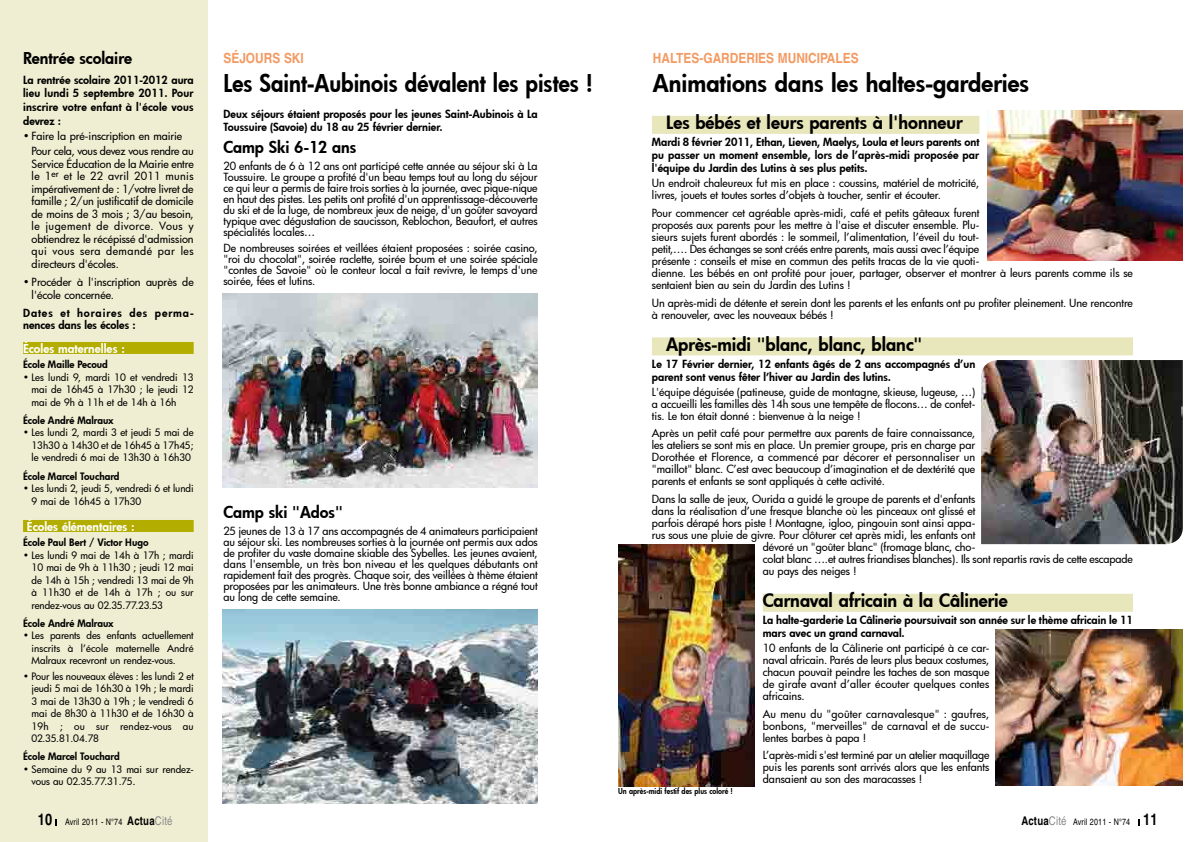
<style>
.page{position:relative;width:1191px;height:842px;background:#fff}
.page>*{position:absolute;margin:0;border:0;box-sizing:border-box;transform-origin:0 0}
.t1{font:800 24px "Futura";color:#000;scale:.92 1}
.t2{font:800 24px "Futura";color:#000}
.t3{font:800 18px "Futura";color:#000}
.t4{font:800 16px "Futura";color:#000}
.t5{font:700 16px "Helvetica";color:#000;scale:.8 1}
.t6{font:700 14px "Helvetica";color:#f39a62;scale:.85 1}
.t7{font:800 12px "Futura";color:#fff}
.t8{font:500 11px/12px "Futura";letter-spacing:-.005em;color:#000;text-align:justify}
.t9{font:800 11px/13.2px "Futura";color:#000}
.t10{font:800 11px/12.5px "Futura";letter-spacing:.065em;color:#000}
.t11{font:500 10px/12.5px "Futura";color:#000;text-align:justify}
.t12{font:800 10px "Futura";color:#000}
.t13{font:9px "Helvetica";letter-spacing:.02em;color:#000;scale:.8 1}
.t14{font:800 8px "Futura";color:#000;scale:.9 1}
.s1{font-size:11px}
.s2{font-weight:700;font-size:12px}
.s3{font-size:12px;color:#87888a}
.s4{font-weight:700;font-size:16px}
</style>
<div class="page">
<div style="left:652px;top:116px;width:327px;height:18px;background:#e8e6bb"></div>
<div style="left:652px;top:337px;width:481px;height:18px;background:#e8e6bb"></div>
<div style="left:763px;top:594px;width:370px;height:18px;background:#e8e6bb"></div>
<img style="left:981px;top:360px;width:201px;height:184px">
<img style="left:988px;top:111px;width:194px;height:150px">
<img style="left:995px;top:629px;width:187px;height:156px">
<img style="left:618px;top:544px;width:136px;height:242px">
<div style="left:0;top:0;width:207px;height:842px;background:#f0eed2"></div>
<div style="left:23px;top:342px;width:171px;height:12px;background:#b3ad00"></div>
<div style="left:23px;top:520px;width:171px;height:12px;background:#b3ad00"></div>
<img style="left:222px;top:293px;width:316px;height:195px">
<img style="left:222px;top:610px;width:316px;height:194px">
<h3 class="t4" style="left:23px;top:47px;width:110px">Rentrée scolaire</h3>
<p class="t9" style="left:23px;top:72px;width:172px;line-height:13.7px;text-align:justify">La rentrée scolaire 2011-2012 aura lieu lundi 5 septembre 2011. Pour inscrire votre enfant à l'école vous devrez :</p>
<p class="t8" style="left:32px;top:128px;width:164px;line-height:15.3px;text-indent:-9px">• Faire la pré-inscription en mairie<br>Pour cela, vous devez vous rendre au</p>
<p class="t8" style="left:32px;top:157px;width:164px;line-height:12.5px">Service Éducation de la Mairie entre le 1<sup>er</sup> et le 22 avril 2011 munis impérativement de : 1/votre livret de famille ; 2/un justificatif de domicile de moins de 3 mois ; 3/au besoin, le jugement de divorce. Vous y obtiendrez le récépissé d'admission qui vous sera demandé par les directeurs d'écoles.</p>
<p class="t8" style="left:32px;top:276px;width:164px;line-height:12.5px;text-indent:-9px">• Procéder à l'inscription auprès de l'école concernée.</p>
<p class="t10" style="left:23px;top:306px;width:172px">Dates et horaires des perma&shy;nences dans les écoles :</p>
<p class="t7" style="left:23px;top:340px;width:103px">Écoles maternelles :</p>
<p class="t12" style="left:23px;top:358px;width:86px">École Maille Pecoud</p>
<p class="t11" style="left:32px;top:370px;width:164px;text-indent:-8px">• Les lundi 9, mardi 10 et vendredi 13 mai de 16h45 à 17h30 ; le jeudi 12 mai de 9h à 11h et de 14h à 16h</p>
<p class="t12" style="left:23px;top:413px;width:92px">École André Malraux</p>
<p class="t11" style="left:32px;top:426px;width:164px;text-indent:-8px">• Les lundi 2, mardi 3 et jeudi 5 mai de 13h30 à 14h30 et de 16h45 à 17h45; le vendredi 6 mai de 13h30 à 16h30</p>
<p class="t12" style="left:23px;top:469px;width:98px">École Marcel Touchard</p>
<p class="t11" style="left:32px;top:482px;width:164px;text-indent:-9px">• Les lundi 2, jeudi 5, vendredi 6 et lundi<br>9 mai de 16h45 à 17h30</p>
<p class="t7" style="left:27px;top:518px;width:109px">Écoles élémentaires :</p>
<p class="t12" style="left:23px;top:536px;width:127px">École Paul Bert / Victor Hugo</p>
<p class="t11" style="left:32px;top:548px;width:164px;text-indent:-9px">• Les lundi 9 mai de 14h à 17h ; mardi 10 mai de 9h à 11h30 ; jeudi 12 mai de 14h à 15h ; vendredi 13 mai de 9h à 11h30 et de 14h à 17h ; ou sur rendez-vous au 02.35.77.23.53</p>
<p class="t12" style="left:23px;top:616px;width:92px">École André Malraux</p>
<p class="t11" style="left:32px;top:629px;width:164px;text-indent:-9px">• Les parents des enfants actuellement inscrits à l’école maternelle André Malraux recevront un rendez-vous.</p>
<p class="t11" style="left:32px;top:669px;width:164px;text-indent:-9px">• Pour les nouveaux élèves : les lundi 2 et jeudi 5 mai de 16h30 à 19h ; le mardi 3 mai de 13h30 à 19h ; le vendredi 6 mai de 8h30 à 11h30 et de 16h30 à 19h ; ou sur rendez-vous au 02.35.81.04.78</p>
<p class="t12" style="left:23px;top:750px;width:98px">École Marcel Touchard</p>
<p class="t11" style="left:32px;top:763px;width:164px;text-indent:-8px">• Semaine du 9 au 13 mai sur rendez&shy;vous au 02.35.77.31.75<span class="s1">.</span></p>
<h3 class="t5" style="left:38px;top:810px;width:20px">10</h3>
<p class="t13" style="left:65px;top:817px;width:136px">Avril 2011 - N°74 <span class="s2">ACTUA</span><span class="s3">Cité</span></p>
<p class="t6" style="left:223px;top:49px;width:96px">SÉJOURS SKI</p>
<h1 class="t1" style="left:223px;top:67px;width:403px">Les Saint-Aubinois dévalent les pistes !</h1>
<p class="t9" style="left:223px;top:107px;width:316px">Deux séjours étaient proposés pour les jeunes Saint-Aubinois à La<br>Toussuire (Savoie) du 18 au 25 février dernier.</p>
<h3 class="t4" style="left:223px;top:136px;width:134px">Camp Ski 6-12 ans</h3>
<p class="t8" style="left:223px;top:160px;width:316px;line-height:11px">20 enfants de 6 à 12 ans ont participé cette année au séjour ski à La Toussuire. Le groupe a profité d'un beau temps tout au long du séjour ce qui leur a permis de faire trois sorties à la journée, avec pique-nique en haut des pistes. Les petits ont profité d'un apprentissage-découverte du ski et de la luge, de nombreux jeux de neige, d'un goûter savoyard typique avec dégustation de saucisson, Reblochon, Beaufort, et autres spécialités locales…</p>
<p class="t8" style="left:223px;top:243px;width:316px;line-height:11px">De nombreuses soirées et veillées étaient proposées : soirée casino, "roi du chocolat", soirée raclette, soirée boum et une soirée spéciale "contes de Savoie" où le conteur local a fait revivre, le temps d'une soirée, fées et lutins.</p>
<h3 class="t4" style="left:223px;top:501px;width:121px">Camp ski "Ados"</h3>
<p class="t8" style="left:223px;top:525px;width:316px;line-height:11px">25 jeunes de 13 à 17 ans accompagnés de 4 animateurs participaient au séjour ski. Les nombreuses sorties à la journée ont permis aux ados de profiter du vaste domaine skiable des Sybelles. Les jeunes avaient, dans l'ensemble, un très bon niveau et les quelques débutants ont rapidement fait des progrès. Chaque soir, des veillées à thème étaient proposées par les animateurs. Une très bonne ambiance a régné tout au long de cette semaine.</p>
<p class="t6" style="left:653px;top:49px;width:243px">HALTES-GARDERIES MUNICIPALES</p>
<h1 class="t2" style="left:653px;top:67px;width:378px">Animations dans les haltes-garderies</h1>
<h2 class="t3" style="left:666px;top:110px;width:298px">Les bébés et leurs parents à l'honneur</h2>
<p class="t9" style="left:652px;top:135px;width:329px;text-align:justify">Mardi 8 février 2011, Ethan, Lieven, Maelys, Loula et leurs parents ont pu passer un moment ensemble, lors de l’après-midi proposée par l'équipe du Jardin des Lutins à ses plus petits.</p>
<p class="t8" style="left:652px;top:177px;width:329px">Un endroit chaleureux fut mis en place : coussins, matériel de motricité, livres, jouets et toutes sortes d’objets à toucher, sentir et écouter.</p>
<p class="t8" style="left:652px;top:207px;width:482px;text-align:left">Pour commencer cet agréable après-midi, café et petits gâteaux furent<br>proposés aux parents pour les mettre à l'aise et discuter ensemble. Plu-<br>sieurs sujets furent abordés : le sommeil, l’alimentation, l’éveil du tout-<br>petit,…. Des échanges se sont créés entre parents, mais aussi avec l’équipe<br>présente : conseils et mise en commun des petits tracas de la vie quoti-<br>dienne. Les bébés en ont profité pour jouer, partager, observer et montrer à leurs parents comme ils se sentaient bien au sein du Jardin des Lutins !</p>
<p class="t8" style="left:652px;top:296px;width:482px">Un après-midi de détente et serein dont les parents et les enfants ont pu profiter pleinement. Une rencontre à renouveler, avec les nouveaux bébés !</p>
<h2 class="t3" style="left:666px;top:332px;width:258px">Après-midi "blanc, blanc, blanc"</h2>
<p class="t9" style="left:652px;top:357px;width:325px">Le 17 Février dernier, 12 enfants âgés de 2 ans accompagnés d’un parent sont venus fêter l’hiver au Jardin des lutins.</p>
<p class="t8" style="left:652px;top:385px;width:325px">L'équipe déguisée (patineuse, guide de montagne, skieuse, lugeuse, …) a accueilli les familles dès 14h sous une tempête de flocons… de confet&shy;tis. Le ton était donné : bienvenue à la neige !</p>
<p class="t8" style="left:652px;top:427px;width:325px">Après un petit café pour permettre aux parents de faire connaissance, les ateliers se sont mis en place. Un premier groupe, pris en charge par Dorothée et Florence, a commencé par décorer et personnaliser un "maillot" blanc. C’est avec beaucoup d’imagination et de dextérité que parents et enfants se sont appliqués à cette activité.</p>
<p class="t8" style="left:652px;top:493px;width:325px">Dans la salle de jeux, Ourida a guidé le groupe de parents et d'enfants</p>
<p class="t8" style="left:652px;top:505px;width:325px">dans la réalisation d’une fresque blanche où les pinceaux ont glissé et</p>
<p class="t8" style="left:652px;top:517px;width:325px">parfois dérapé hors piste ! Montagne, igloo, pingouin sont ainsi appa-</p>
<p class="t8" style="left:652px;top:529px;width:325px">rus sous une pluie de givre. Pour clôturer cet après midi, les enfants ont</p>
<p class="t8" style="left:763px;top:541px;width:214px">dévoré un "goûter blanc" (fromage blanc, cho-</p>
<p class="t8" style="left:763px;top:553px;width:371px">colat blanc ….et autres friandises blanches). Ils sont repartis ravis de cette escapade</p>
<p class="t8" style="left:763px;top:565px;width:95px">au pays des neiges !</p>
<h2 class="t3" style="left:763px;top:588px;width:246px">Carnaval africain à la Câlinerie</h2>
<p class="t9" style="left:763px;top:613px;width:372px">La halte-garderie La Câlinerie poursuivait son année sur le thème africain le 11 mars avec un grand carnaval.</p>
<p class="t8" style="left:763px;top:642px;width:228px">10 enfants de la Câlinerie ont participé à ce car&shy;naval africain. Parés de leurs plus beaux costumes, chacun pouvait peindre les taches de son masque de girafe avant d’aller écouter quelques contes africains.</p>
<p class="t8" style="left:763px;top:707px;width:228px">Au menu du "goûter carnavalesque" : gaufres, bonbons, "merveilles" de carnaval et de succu&shy;lentes barbes à papa !</p>
<p class="t8" style="left:763px;top:749px;width:228px">L’après-midi s'est terminé par un atelier maquillage puis les parents sont arrivés alors que les enfants dansaient au son des maracasses !</p>
<p class="t14" style="left:618px;top:786px;width:129px">Un après-midi festif des plus coloré !</p>
<p class="t13" style="left:1021px;top:817px;width:172px"><span class="s2">ACTUA</span><span class="s3">Cité</span> Avril 2011 - N°74 <span class="s4">11</span></p>
</div>
